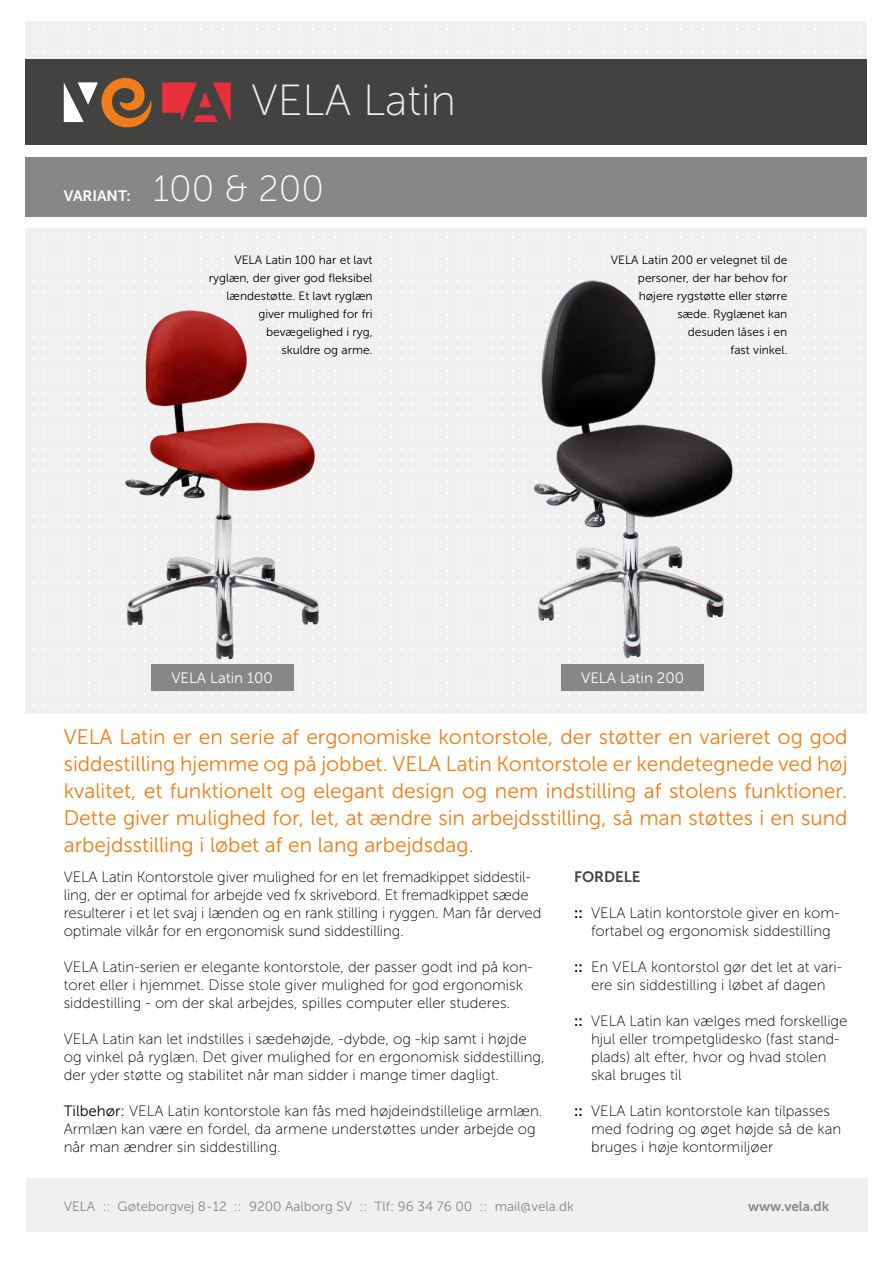
<style>
.page{position:relative;width:893px;height:1263px;background:#fff}
.page>*{position:absolute;margin:0;border:0;box-sizing:border-box;transform-origin:0 0}
.t1{font:43.5px "Museo Sans 100";color:#f0f0f0}
.t2{font:36.3px "Museo Sans 100";color:#fff}
.t3{font:21px/27px "Museo Sans 300";color:#ef7d1b;text-align:justify}
.t4{font:15px/18px "Museo Sans 100";color:#000}
.t5{font:15px "Museo Sans 300";color:#fff}
.t6{font:15px "Museo Sans 700";color:#fff}
.t7{font:15px "Museo Sans 700";color:#424241}
.t8{font:13.5px "Museo Sans 300";color:#878787}
.t9{font:13.5px "Museo Sans 700";color:#878787}
.t10{font:12px/18px "Museo Sans 300";color:#000;text-align:right}
.s1{font-family:"Museo Sans 700"}
.s2{font-family:"Museo Sans 300"}
</style>
<div class="page">
<div style="left:26px;top:229px;width:841px;height:485px;background:#f0f0f0"></div>
<div style="left:26px;top:21px;width:841px;height:39px;background:#f0f0f0"></div>
<div style="left:26px;top:60px;width:841px;height:85px;background:#424241"></div>
<svg style="left:84px;top:82px;width:14px;height:23px"></svg>
<svg style="left:199px;top:92px;width:12px;height:15px"></svg>
<svg style="left:213px;top:82px;width:18px;height:40px"></svg>
<svg style="left:197px;top:115px;width:21px;height:7px"></svg>
<svg style="left:64px;top:82px;width:20px;height:40px"></svg>
<svg style="left:162px;top:82px;width:35px;height:40px"></svg>
<svg style="left:101px;top:78px;width:51px;height:49px"></svg>
<img style="left:111px;top:310px;width:214px;height:352px">
<div style="left:26px;top:1179px;width:841px;height:53px;background:#f0f0f0"></div>
<div style="left:151px;top:664px;width:143px;height:26px;background:#878787"></div>
<div style="left:26px;top:157px;width:841px;height:60px;background:#878787"></div>
<img style="left:534px;top:281px;width:204px;height:381px">
<div style="left:561px;top:664px;width:143px;height:26px;background:#878787"></div>
<p class="t6" style="left:64px;top:187px;width:68px">VARIANT:</p>
<h1 class="t1" style="left:251px;top:77px;width:206px">VELA Latin</h1>
<h2 class="t2" style="left:153px;top:169px;width:172px">100 &amp; 200</h2>
<p class="t10" style="left:209px;top:251px;width:165px">VELA Latin 100 har et lavt ryglæn, der giver god fleksibel lændestøtte. Et lavt ryglæn giver mulighed for fri bevægelighed i ryg,<br>skuldre og arme.</p>
<p class="t5" style="left:171px;top:669px;width:103px">VELA Latin 100</p>
<p class="t10" style="left:611px;top:251px;width:178px">VELA Latin 200 er velegnet til de personer, der har behov for højere rygstøtte eller større sæde. Ryglænet kan<br>desuden låses i en<br>fast vinkel.</p>
<p class="t5" style="left:581px;top:669px;width:105px">VELA Latin 200</p>
<p class="t3" style="left:64px;top:723px;width:785px">VELA Latin er en serie af ergonomiske kontorstole, der støtter en varieret og god siddestilling hjemme og på jobbet. VELA Latin Kontorstole er kendetegnede ved høj kvalitet, et funktionelt og elegant design og nem indstilling af stolens funktioner.<br>Dette giver mulighed for, let, at ændre sin arbejdsstilling, så man støttes i en sund arbejdsstilling i løbet af en lang arbejdsdag.</p>
<p class="t7" style="left:574px;top:868px;width:68px">FORDELE</p>
<p class="t4" style="left:574px;top:904px;width:267px;text-align:center"><span class="s1">::</span> VELA Latin kontorstole giver en kom&shy;fortabel og ergonomisk siddestilling</p>
<p class="t4" style="left:574px;top:958px;width:269px;text-align:center"><span class="s1">::</span> En VELA kontorstol gør det let at vari&shy;ere sin siddestilling i løbet af dagen</p>
<p class="t4" style="left:591px;top:1012px;width:258px;text-indent:-17px"><span class="s1">::</span> VELA Latin kan vælges med forskellige hjul eller trompetglidesko (fast stand&shy;plads) alt efter, hvor og hvad stolen skal bruges til</p>
<p class="t4" style="left:591px;top:1102px;width:252px;text-indent:-17px"><span class="s1">::</span> VELA Latin kontorstole kan tilpasses med fodring og øget højde så de kan bruges i høje kontormiljøer</p>
<p class="t4" style="left:64px;top:868px;width:479px">VELA Latin Kontorstole giver mulighed for en let fremadkippet siddestil&shy;ling, der er optimal for arbejde ved fx skrivebord. Et fremadkippet sæde resulterer i et let svaj i lænden og en rank stilling i ryggen. Man får derved optimale vilkår for en ergonomisk sund siddestilling.</p>
<p class="t4" style="left:64px;top:958px;width:471px">VELA Latin-serien er elegante kontorstole, der passer godt ind på kon&shy;toret eller i hjemmet. Disse stole giver mulighed for god ergonomisk siddestilling - om der skal arbejdes, spilles computer eller studeres.</p>
<p class="t4" style="left:64px;top:1030px;width:482px">VELA Latin kan let indstilles i sædehøjde, -dybde, og -kip samt i højde og vinkel på ryglæn. Det giver mulighed for en ergonomisk siddestilling, der yder støtte og stabilitet når man sidder i mange timer dagligt.</p>
<p class="t4" style="left:64px;top:1102px;width:480px"><span class="s2">Tilbehør:</span> VELA Latin kontorstole kan fås med højdeindstillelige armlæn.<br>Armlæn kan være en fordel, da armene understøttes under arbejde og når man ændrer sin siddestilling.</p>
<p class="t8" style="left:64px;top:1199px;width:512px">VELA :: Gøteborgvej 8-12 :: 9200 Aalborg SV :: Tlf: 96 34 76 00 :: mail@vela.dk</p>
<p class="t9" style="left:748px;top:1199px;width:83px">www.vela.dk</p>
</div>
